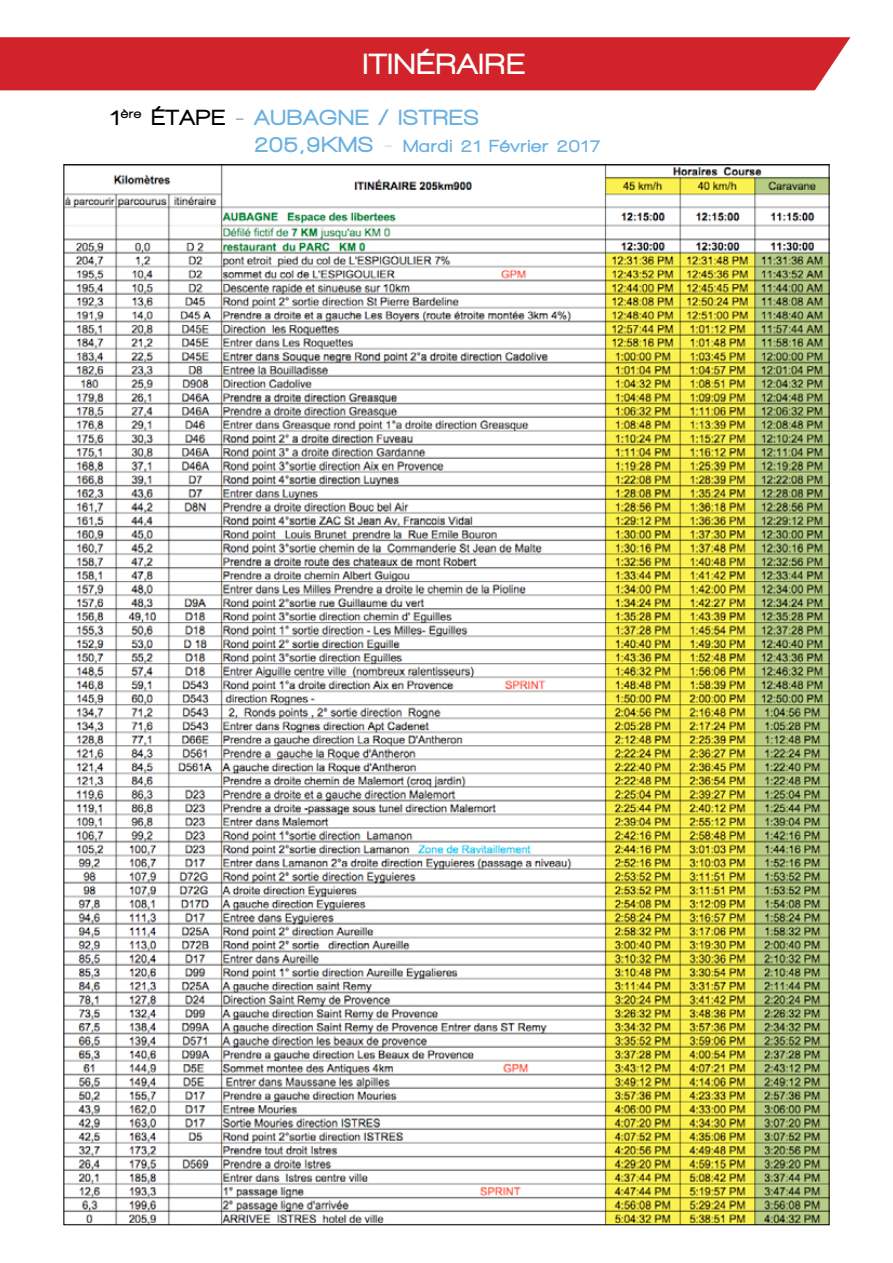
<style>
.page{position:relative;width:893px;height:1263px;background:#fff}
.page>*{position:absolute;margin:0;border:0;box-sizing:border-box;transform-origin:0 0}
.t1{font:900 30px "Walkway";letter-spacing:.075em;color:#fff}
.t2{font:900 22.5px "Walkway";letter-spacing:.075em;color:#000}
.t3{font:900 22.5px "Walkway";color:#6ab1e1}
.t4{font:900 18px "Walkway";letter-spacing:.075em;color:#6ab1e1}
.s1{color:#6ab1e1}
.s2{font-size:22.5px}
</style>
<div class="page">
<div style="left:0;top:37px;width:850px;height:53px;background:#d2232a"></div>
<img style="left:66px;top:167px;width:761px;height:1056px">
<h1 class="t1" style="left:363px;top:47px;width:162px">Itinéraire</h1>
<p class="t2" style="left:110px;top:105px;width:227px">1<sup>ère</sup> étap e - <span class="s1">AUBAGNE</span></p>
<p class="t3" style="left:379px;top:105px;width:56px">/ ISTRE</p>
<p class="t3" style="left:464px;top:105px;width:16px">S</p>
<p class="t4" style="left:255px;top:136px;width:347px"><span class="s2">205,9KMS -</span> Mardi 21 Février 2017</p>
</div>
